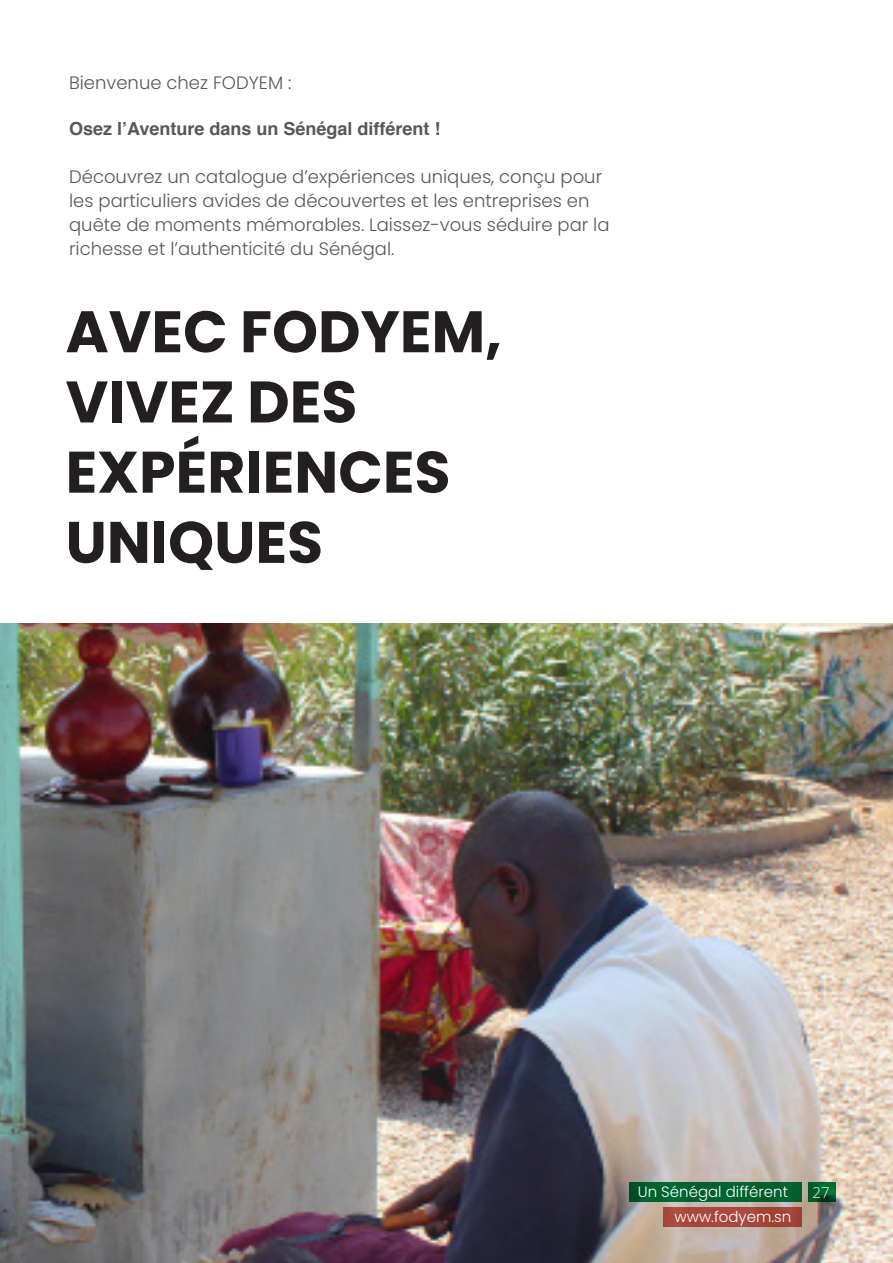
<style>
.page{position:relative;width:893px;height:1263px;background:#fff}
.page>*{position:absolute;margin:0;border:0;box-sizing:border-box;transform-origin:0 0}
.Sans_Cesure{font:700 58.5px/70.2px "Poppins";color:#231f20}
.Sans_Cesure-2{font:300 18px/24px "Poppins";color:#57585a}
.Sans_Cesure-3{font:700 18px "Helvetica";color:#57585a}
.t1{font:300 15px "Poppins";color:#fff}
.t2{font:300 15px "Open Sans";color:#fff}
</style>
<div class="page">
<img style="left:0;top:623px;width:893px;height:640px">
<svg style="left:808px;top:1182px;width:27px;height:20px"></svg>
<svg style="left:629px;top:1182px;width:172px;height:20px;fill:#00612e"></svg>
<div style="left:663px;top:1207px;width:138px;height:20px;background:#a7473d"></div>
<p class="Sans_Cesure-2" style="left:69px;top:71px;width:224px">Bienvenue chez FODYEM :</p>
<p class="Sans_Cesure-3" style="left:69px;top:114px;width:373px">Osez l’Aventure dans un Sénégal différent !</p>
<p class="Sans_Cesure-2" style="left:69px;top:165px;width:542px">Découvrez un catalogue d’expériences uniques, conçu pour les particuliers avides de découvertes et les entreprises en quête de moments mémorables. Laissez-vous séduire par la richesse et l’authenticité du Sénégal.</p>
<p class="Sans_Cesure" style="left:66px;top:297px;width:438px">AVEC FODYEM,<br>VIVEZ DES<br>EXPÉRIENCES<br>UNIQUES</p>
<p class="t1" style="left:638px;top:1183px;width:152px">Un Sénégal différent</p>
<p class="t1" style="left:675px;top:1208px;width:118px">www.fodyem.sn</p>
<p class="t2" style="left:813px;top:1182px;width:19px">27</p>
</div>
